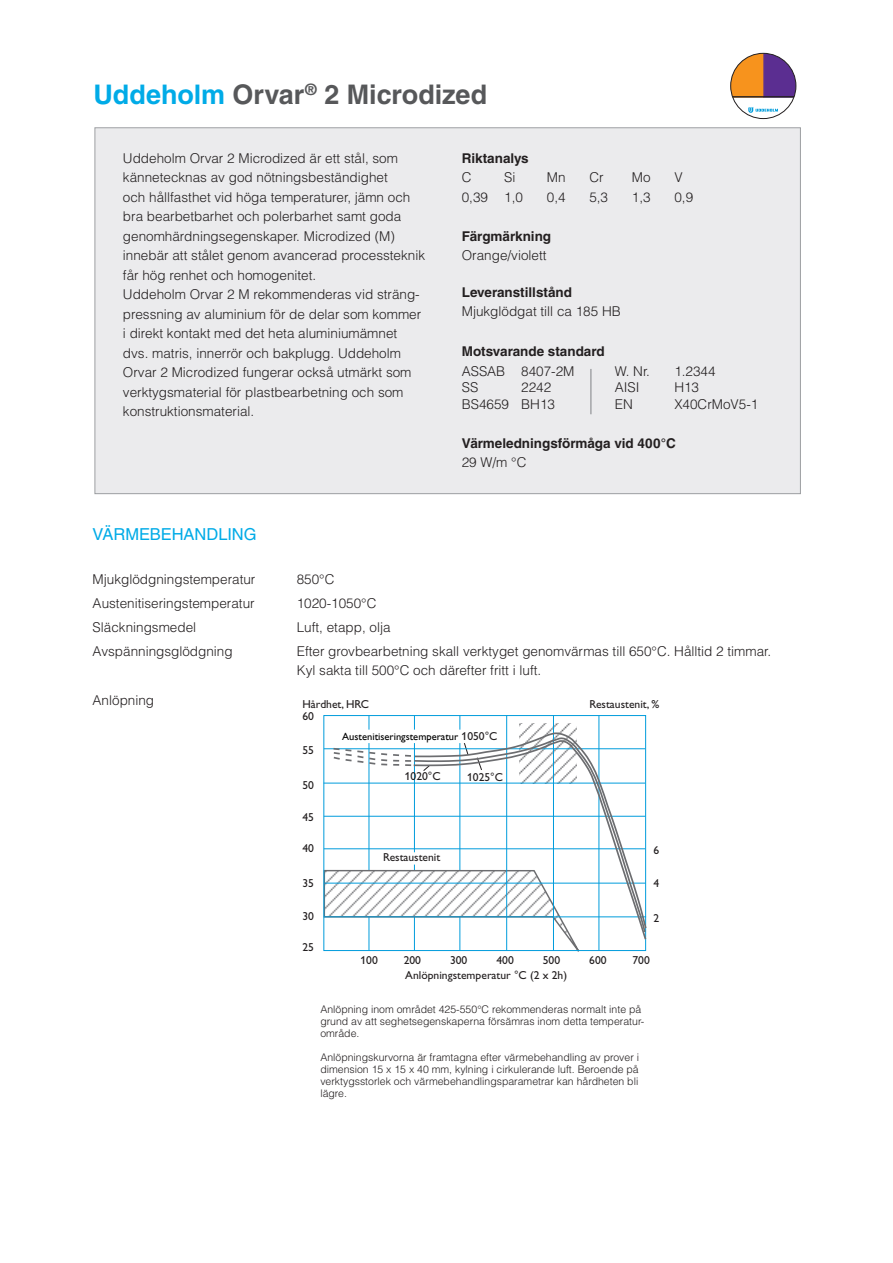
<style>
.page{position:relative;width:893px;height:1263px;background:#fff}
.page>*{position:absolute;margin:0;border:0;box-sizing:border-box;transform-origin:0 0}
.huvudrubrik{font:700 27px "Helvetica LT Std";letter-spacing:-.005em;color:#57585a}
.huvudrubrik-2{font:16.5px "Helvetica LT Std";color:#00abe7}
.brödtext{font:300 13.5px/19.5px "Helvetica LT Std";color:#231f20}
.brödtext-2{font:700 13.5px/19.5px "Helvetica LT Std";color:#231f20}
.t1{font:11.55px/11.6px "Uddeholm Gill";color:#231f20}
.brödtext-3{font:300 10.5px/12px "Helvetica LT Std";color:#231f20}
.t2{font:10.5px "Uddeholm Gill";color:#000}
.s1{color:#00abe7}
.s2{font-weight:700}
.s3{font-weight:300}
.s4{font-size:11.55px;color:#231f20}
</style>
<div class="page">
<div style="left:95px;top:127px;width:706px;height:367px;background:#ebebed"></div>
<hr style="left:369px;top:715px;width:1px;height:235px;background:#009cdc">
<hr style="left:414px;top:715px;width:1px;height:235px;background:#009cdc">
<hr style="left:459px;top:715px;width:1px;height:235px;background:#009cdc">
<div style="left:364px;top:730px;width:105px;height:12px;background:#fff"></div>
<img style="left:519px;top:724px;width:57px;height:8px">
<svg style="left:324px;top:869px;width:266px;height:83px"></svg>
<div style="left:323px;top:715px;width:323px;height:236px;border:1px solid #009cdc"></div>
<hr style="left:506px;top:715px;width:1px;height:235px;background:#009cdc">
<hr style="left:553px;top:715px;width:1px;height:235px;background:#009cdc">
<hr style="left:598px;top:715px;width:1px;height:235px;background:#009cdc">
<hr style="left:324px;top:748px;width:321px;height:1px;background:#009cdc">
<hr style="left:324px;top:783px;width:321px;height:1px;background:#009cdc">
<hr style="left:324px;top:816px;width:321px;height:1px;background:#009cdc">
<hr style="left:324px;top:848px;width:321px;height:1px;background:#009cdc">
<hr style="left:324px;top:883px;width:322px;height:1px;background:#009cdc">
<hr style="left:324px;top:916px;width:322px;height:1px;background:#009cdc">
<svg style="left:332px;top:747px;width:80px;height:20px"></svg>
<svg style="left:412px;top:739px;width:235px;height:202px"></svg>
<svg style="left:748px;top:107px;width:30px;height:6px"></svg>
<svg style="left:731px;top:53px;width:65px;height:45px;background:#b37870"></svg>
<div style="left:730px;top:53px;width:66px;height:66px;border:1px solid #231f20;border-radius:50%"></div>
<hr style="left:732px;top:96px;width:62px;height:2px;background:#231f20">
<hr style="left:591px;top:369px;width:1px;height:45px;background:#808285">
<p class="huvudrubrik" style="left:94px;top:78px;width:395px"><span class="s1">Uddeholm</span> Orvar<sup>®</sup> 2 Microdized</p>
<p class="brödtext" style="left:123px;top:148px;width:304px">Uddeholm Orvar 2 Microdized är ett stål, som kännetecknas av god nötningsbeständighet<br>och hållfasthet vid höga temperaturer, jämn och bra bearbetbarhet och polerbarhet samt goda genomhärdningsegenskaper. Microdized (M) innebär att stålet genom avancerad processteknik får hög renhet och homogenitet.<br>Uddeholm Orvar 2 M rekommenderas vid sträng&shy;pressning av aluminium för de delar som kommer i direkt kontakt med det heta aluminiumämnet dvs. matris, innerrör och bakplugg. Uddeholm Orvar 2 Microdized fungerar också utmärkt som verktygsmaterial för plastbearbetning och som konstruktionsmaterial.</p>
<p class="brödtext-2" style="left:462px;top:148px;width:69px">Riktanalys</p>
<p class="brödtext" style="left:462px;top:168px;width:11px">C</p>
<p class="brödtext" style="left:504px;top:168px;width:13px">Si</p>
<p class="brödtext" style="left:547px;top:168px;width:20px">Mn</p>
<p class="brödtext" style="left:589px;top:168px;width:16px">Cr</p>
<p class="brödtext" style="left:632px;top:168px;width:20px">Mo</p>
<p class="brödtext" style="left:674px;top:168px;width:10px">V</p>
<p class="brödtext" style="left:462px;top:187px;width:63px">0,39 1,0</p>
<p class="brödtext" style="left:547px;top:187px;width:20px">0,4</p>
<p class="brödtext" style="left:589px;top:187px;width:20px">5,3</p>
<p class="brödtext" style="left:632px;top:187px;width:20px">1,3</p>
<p class="brödtext" style="left:674px;top:187px;width:20px">0,9</p>
<p class="brödtext" style="left:462px;top:226px;width:91px"><span class="s2">Färgmärkning<br></span>Orange/violett</p>
<p class="brödtext" style="left:462px;top:282px;width:161px"><span class="s2">Leveranstillstånd<br></span>Mjukglödgat till ca 185 HB</p>
<p class="brödtext-2" style="left:462px;top:342px;width:144px">Motsvarande standard<br><span class="s3">ASSAB 8407-2M</span></p>
<p class="brödtext" style="left:615px;top:361px;width:37px">W. Nr.</p>
<p class="brödtext" style="left:674px;top:361px;width:43px">1.2344</p>
<p class="brödtext" style="left:462px;top:378px;width:18px">SS</p>
<p class="brödtext" style="left:521px;top:378px;width:32px">2242</p>
<p class="brödtext" style="left:615px;top:378px;width:26px">AISI</p>
<p class="brödtext" style="left:674px;top:378px;width:26px">H13</p>
<p class="brödtext" style="left:462px;top:394px;width:95px">BS4659 BH13</p>
<p class="brödtext" style="left:615px;top:394px;width:19px">EN</p>
<p class="brödtext" style="left:674px;top:394px;width:86px">X40CrMoV5-1</p>
<p class="brödtext-2" style="left:462px;top:433px;width:216px">Värmeledningsförmåga vid 400°C<br><span class="s3">29 W/m °C</span></p>
<p class="huvudrubrik-2" style="left:93px;top:525px;width:165px">VÄRMEBEHANDLING</p>
<p class="brödtext" style="left:93px;top:569px;width:164px">Mjukglödgningstemperatur</p>
<p class="brödtext" style="left:297px;top:569px;width:39px">850°C</p>
<p class="brödtext" style="left:93px;top:593px;width:164px">Austenitiseringstemperatur</p>
<p class="brödtext" style="left:297px;top:593px;width:81px">1020-1050°C</p>
<p class="brödtext" style="left:93px;top:617px;width:105px">Släckningsmedel</p>
<p class="brödtext" style="left:297px;top:617px;width:95px">Luft, etapp, olja</p>
<p class="brödtext" style="left:93px;top:641px;width:142px">Avspänningsglödgning</p>
<p class="brödtext" style="left:297px;top:641px;width:476px">Efter grovbearbetning skall verktyget genomvärmas till 650°C. Hålltid 2 timmar.<br>Kyl sakta till 500°C och därefter fritt i luft.</p>
<p class="brödtext" style="left:93px;top:690px;width:63px">Anlöpning</p>
<p class="t1" style="left:303px;top:698px;width:68px">Hårdhet, HRC<br>60</p>
<p class="t1" style="left:303px;top:745px;width:13px">55</p>
<p class="t1" style="left:303px;top:779px;width:13px">50</p>
<p class="t1" style="left:303px;top:811px;width:13px">45</p>
<p class="t1" style="left:303px;top:843px;width:13px">40</p>
<p class="t1" style="left:303px;top:878px;width:13px">35</p>
<p class="t1" style="left:303px;top:911px;width:13px">30</p>
<p class="t1" style="left:303px;top:941px;width:13px">25</p>
<p class="t1" style="left:589px;top:699px;width:71px">Restaustenit, %</p>
<p class="t2" style="left:342px;top:731px;width:157px">Austenitiseringstemperatur <span class="s4">1050°C</span></p>
<p class="t1" style="left:405px;top:770px;width:37px">1020°C</p>
<p class="t1" style="left:467px;top:771px;width:37px">1025°C</p>
<p class="t1" style="left:653px;top:844px;width:7px">6</p>
<p class="t1" style="left:653px;top:878px;width:7px">4</p>
<p class="t1" style="left:653px;top:912px;width:7px">2</p>
<p class="t1" style="left:383px;top:851px;width:59px">Restaustenit</p>
<p class="t1" style="left:360px;top:955px;width:19px">100</p>
<p class="t1" style="left:404px;top:955px;width:19px">200</p>
<p class="t1" style="left:450px;top:955px;width:19px">300</p>
<p class="t1" style="left:496px;top:955px;width:19px">400</p>
<p class="t1" style="left:543px;top:955px;width:19px">500</p>
<p class="t1" style="left:589px;top:955px;width:19px">600</p>
<p class="t1" style="left:632px;top:955px;width:19px">700</p>
<p class="t1" style="left:405px;top:969px;width:163px">Anlöpningstemperatur °C (2 x 2h)</p>
<p class="brödtext-3" style="left:320px;top:1003px;width:326px">Anlöpning inom området 425-550°C rekommenderas normalt inte på grund av att seghetsegenskaperna försämras inom detta temperatur&shy;område.</p>
<p class="brödtext-3" style="left:320px;top:1051px;width:320px;text-align:justify">Anlöpningskurvorna är framtagna efter värmebehandling av prover i dimension 15 x 15 x 40 mm, kylning i cirkulerande luft. Beroende på verktygsstorlek och värmebehandlingsparametrar kan hårdheten bli lägre.</p>
</div>
